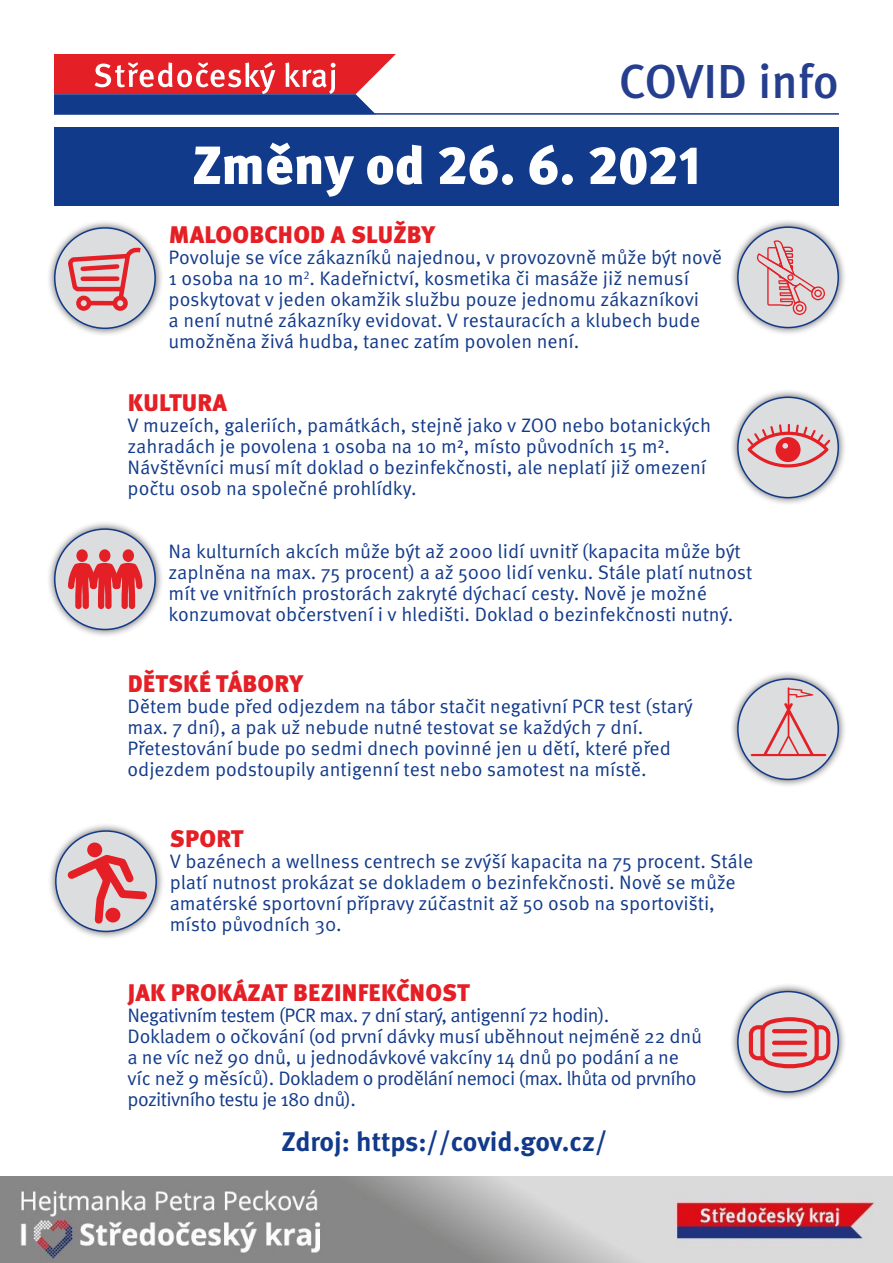
<style>
.page{position:relative;width:893px;height:1263px;background:#fff}
.page>*{position:absolute;margin:0;border:0;box-sizing:border-box;transform-origin:0 0}
.t1{font:900 53.7px "Meta Pro";color:#fff}
.t2{font:500 47.7px "Meta Pro";color:#253f8e}
.t3{font:700 27px "Meta Pro";letter-spacing:-.005em;color:#123a8a}
.t4{font:900 24px "Meta Pro";letter-spacing:.01em;color:#e41f25}
.t5{font:19.5px/21px "Meta Pro";letter-spacing:-.005em;color:#123a8a}
.t6{font:19.5px "Meta Pro";letter-spacing:-.03em;color:#123a8a}
</style>
<div class="page">
<div style="left:54px;top:128px;width:785px;height:78px;background:#123a8a"></div>
<img style="left:0;top:1176px;width:892px;height:87px">
<svg style="left:54px;top:54px;width:342px;height:59px;background:#ab4d67"></svg>
<hr style="left:54px;top:113px;width:785px;height:2px;background:#123a8a">
<div style="left:46px;top:520px;width:118px;height:118px;background:#231f20;opacity:.75"></div>
<div style="left:55px;top:529px;width:100px;height:100px;background:#dcdddf;border-radius:50%"></div>
<div style="left:54px;top:528px;width:102px;height:102px;border:2px solid #123a8a;border-radius:50%"></div>
<svg style="left:68px;top:549px;width:75px;height:60px"></svg>
<div style="left:729px;top:982px;width:118px;height:119px;background:#231f20;opacity:.75"></div>
<div style="left:738px;top:991px;width:100px;height:101px;background:#dcdddf;border-radius:50%"></div>
<div style="left:737px;top:991px;width:102px;height:102px;border:2px solid #123a8a;border-radius:50%"></div>
<svg style="left:749px;top:1017px;width:81px;height:52px"></svg>
<div style="left:46px;top:219px;width:118px;height:118px;background:#231f20;opacity:.75"></div>
<div style="left:55px;top:228px;width:100px;height:100px;background:#dcdddf;border-radius:50%"></div>
<div style="left:54px;top:227px;width:102px;height:102px;border:2px solid #123a8a;border-radius:50%"></div>
<svg style="left:70px;top:247px;width:75px;height:66px"></svg>
<div style="left:729px;top:670px;width:118px;height:118px;background:#231f20;opacity:.75"></div>
<div style="left:738px;top:679px;width:100px;height:100px;background:#dcdddf;border-radius:50%"></div>
<div style="left:737px;top:678px;width:102px;height:102px;border:2px solid #123a8a;border-radius:50%"></div>
<svg style="left:751px;top:687px;width:75px;height:69px"></svg>
<div style="left:47px;top:822px;width:118px;height:118px;background:#231f20;opacity:.75"></div>
<div style="left:56px;top:831px;width:100px;height:100px;background:#dcdddf;border-radius:50%"></div>
<div style="left:55px;top:830px;width:102px;height:102px;border:2px solid #123a8a;border-radius:50%"></div>
<div style="left:89px;top:844px;width:11px;height:11px;background:#e41f25;border-radius:5px"></div>
<div style="left:87px;top:842px;width:15px;height:15px;border:4px solid #e41f25;border-radius:5px"></div>
<svg style="left:61px;top:850px;width:90px;height:90px"></svg>
<div style="left:729px;top:218px;width:118px;height:118px;background:#231f20;opacity:.75"></div>
<div style="left:738px;top:227px;width:100px;height:101px;background:#dcdddf;border-radius:50%"></div>
<div style="left:737px;top:226px;width:102px;height:102px;border:2px solid #123a8a;border-radius:50%"></div>
<svg style="left:757px;top:240px;width:68px;height:75px"></svg>
<div style="left:729px;top:388px;width:118px;height:119px;background:#231f20;opacity:.75"></div>
<div style="left:738px;top:397px;width:100px;height:101px;background:#dcdddf;border-radius:50%"></div>
<div style="left:737px;top:396px;width:102px;height:102px;border:2px solid #123a8a;border-radius:50%"></div>
<svg style="left:747px;top:424px;width:83px;height:43px"></svg>
<p class="t2" style="left:619px;top:45px;width:222px">COVID info</p>
<p class="t1" style="left:192px;top:123px;width:510px">Změny od 26. 6. 2021</p>
<p class="t4" style="left:169px;top:216px;width:268px">MALOOBCHOD A SLUŽBY</p>
<p class="t5" style="left:169px;top:246px;width:555px">Povoluje se více zákazníků najednou, v provozovně může být nově 1 osoba na 10 m<sup>2</sup>. Kadeřnictví, kosmetika či masáže již nemusí poskytovat v jeden okamžik službu pouze jednomu zákazníkovi<br>a není nutné zákazníky evidovat. V restauracích a klubech bude umožněna živá hudba, tanec zatím povolen není.</p>
<p class="t4" style="left:128px;top:383px;width:101px">KULTURA</p>
<p class="t5" style="left:128px;top:413px;width:585px">V muzeích, galeriích, památkách, stejně jako v ZOO nebo botanických zahradách je povolena 1 osoba na 10 m², místo původních 15 m².<br>Návštěvníci musí mít doklad o bezinfekčnosti, ale neplatí již omezení počtu osob na společné prohlídky.</p>
<p class="t5" style="left:169px;top:539px;width:585px">Na kulturních akcích může být až 2000 lidí uvnitř (kapacita může být zaplněna na max. 75 procent) a až 5000 lidí venku. Stále platí nutnost mít ve vnitřních prostorách zakryté dýchací cesty. Nově je možné konzumovat občerstvení i v hledišti. Doklad o bezinfekčnosti nutný.</p>
<p class="t4" style="left:128px;top:664px;width:177px">DĚTSKÉ TÁBORY</p>
<p class="t5" style="left:128px;top:694px;width:567px">Dětem bude před odjezdem na tábor stačit negativní PCR test (starý max. 7 dní), a pak už nebude nutné testovat se každých 7 dní.<br>Přetestování bude po sedmi dnech povinné jen u dětí, které před odjezdem podstoupily antigenní test nebo samotest na místě.</p>
<p class="t4" style="left:170px;top:819px;width:75px">SPORT</p>
<p class="t5" style="left:170px;top:849px;width:585px">V bazénech a wellness centrech se zvýší kapacita na 75 procent. Stále platí nutnost prokázat se dokladem o bezinfekčnosti. Nově se může amatérské sportovní přípravy zúčastnit až 50 osob na sportovišti, místo původních 30.</p>
<p class="t4" style="left:128px;top:974px;width:344px">JAK PROKÁZAT BEZINFEKČNOST</p>
<p class="t6" style="left:128px;top:1001px;width:483px">Negativním testem (PCR max. 7 dní starý, antigenní 72 hodin).</p>
<p class="t5" style="left:128px;top:1025px;width:576px">Dokladem o očkování (od první dávky musí uběhnout nejméně 22 dnů a ne víc než 90 dnů, u jednodávkové vakcíny 14 dnů po podání a ne víc než 9 měsíců). Dokladem o prodělání nemoci (max. lhůta od prvního pozitivního testu je 180 dnů).</p>
<p class="t3" style="left:282px;top:1120px;width:327px">Zdroj: https://covid.gov.cz/</p>
</div>
